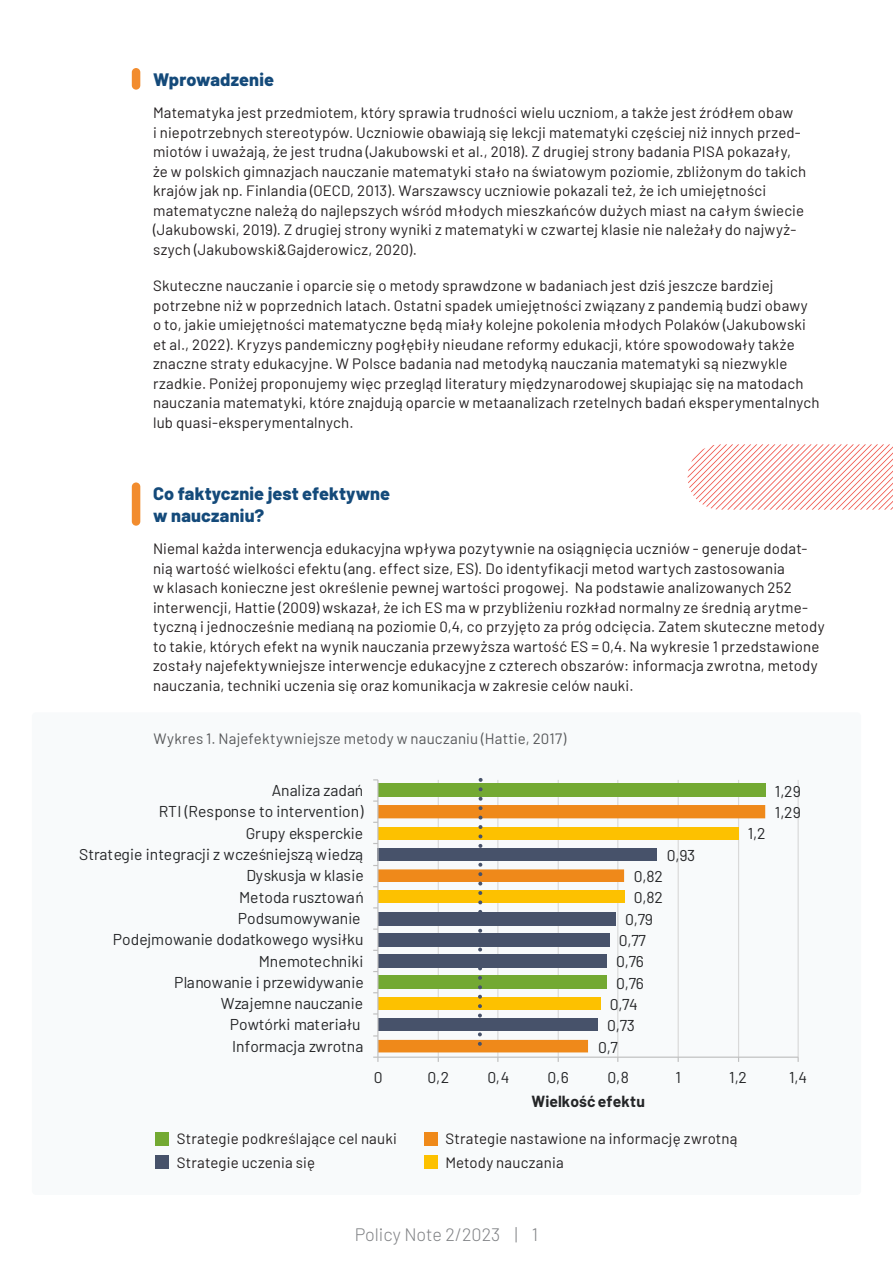
<style>
.page{position:relative;width:893px;height:1263px;background:#fff}
.page>*{position:absolute;margin:0;border:0;box-sizing:border-box;transform-origin:0 0}
.Śródtytuł{font:800 18px/21.6px "Barlow";letter-spacing:.01em;color:#144a7a}
.t1{font:300 18px "Barlow";color:#808285}
.t2{font:15.75px "Barlow";color:#252628}
.t3{font:700 15.75px "Barlow";letter-spacing:.005em;color:#252628}
.Tekst_podstawowy{font:15px/19.5px "Barlow";letter-spacing:.01em;color:#231f20}
.Text_podstawowy_bez_wcięcia{font:15px "Barlow";letter-spacing:.01em;color:#231f20}
.Wykres{font:15px "Barlow";letter-spacing:.01em;color:#57585a}
</style>
<div class="page">
<div style="left:32px;top:712px;width:829px;height:483px;background:#f8fafb;border-radius:4px"></div>
<div style="left:132px;top:68px;width:8px;height:22px;background:#f28c2e;border-radius:4px"></div>
<div style="left:132px;top:482px;width:8px;height:44px;background:#f28c2e;border-radius:4px"></div>
<svg style="left:688px;top:444px;width:205px;height:66px"></svg>
<hr style="left:438px;top:780px;width:1px;height:277px;background:#d9d9d9">
<hr style="left:497px;top:780px;width:1px;height:277px;background:#d9d9d9">
<hr style="left:558px;top:780px;width:1px;height:277px;background:#d9d9d9">
<hr style="left:617px;top:780px;width:1px;height:277px;background:#d9d9d9">
<hr style="left:678px;top:780px;width:1px;height:277px;background:#d9d9d9">
<hr style="left:738px;top:780px;width:1px;height:277px;background:#d9d9d9">
<hr style="left:797px;top:780px;width:2px;height:277px;background:#d9d9d9">
<div style="left:378px;top:784px;width:387px;height:13px;background:#73a932"></div>
<svg style="left:378px;top:805px;width:387px;height:247px"></svg>
<hr style="left:378px;top:1056px;width:420px;height:2px;background:#bfbfbf">
<hr style="left:377px;top:780px;width:1px;height:277px;background:#bfbfbf">
<svg style="left:373px;top:1056px;width:5px;height:6px"></svg>
<svg style="left:476px;top:778px;width:9px;height:275px"></svg>
<div style="left:155px;top:1132px;width:14px;height:13px;background:#73a932"></div>
<div style="left:155px;top:1156px;width:14px;height:13px;background:#47526a"></div>
<div style="left:424px;top:1132px;width:13px;height:13px;background:#ef891a"></div>
<div style="left:424px;top:1156px;width:13px;height:13px;background:#fdc100"></div>
<p class="Śródtytuł" style="left:153px;top:67px;width:122px">Wprowadzenie</p>
<p class="Tekst_podstawowy" style="left:153px;top:102px;width:655px">Matematyka jest przedmiotem, który sprawia trudności wielu uczniom, a także jest źródłem obaw<br>i niepotrzebnych stereotypów. Uczniowie obawiają się lekcji matematyki częściej niż innych przed&shy;miotów i uważają, że jest trudna (Jakubowski et al., 2018). Z drugiej strony badania PISA pokazały, że w polskich gimnazjach nauczanie matematyki stało na światowym poziomie, zbliżonym do takich krajów jak np. Finlandia (OECD, 2013). Warszawscy uczniowie pokazali też, że ich umiejętności matematyczne należą do najlepszych wśród młodych mieszkańców dużych miast na całym świecie (Jakubowski, 2019). Z drugiej strony wyniki z matematyki w czwartej klasie nie należały do najwyż&shy;szych (Jakubowski&amp;Gajderowicz, 2020).</p>
<p class="Tekst_podstawowy" style="left:153px;top:275px;width:668px">Skuteczne nauczanie i oparcie się o metody sprawdzone w badaniach jest dziś jeszcze bardziej potrzebne niż w poprzednich latach. Ostatni spadek umiejętności związany z pandemią budzi obawy o to, jakie umiejętności matematyczne będą miały kolejne pokolenia młodych Polaków (Jakubowski et al., 2022). Kryzys pandemiczny pogłębiły nieudane reformy edukacji, które spowodowały także znaczne straty edukacyjne. W Polsce badania nad metodyką nauczania matematyki są niezwykle rzadkie. Poniżej proponujemy więc przegląd literatury międzynarodowej skupiając się na matodach nauczania matematyki, które znajdują oparcie w metaanalizach rzetelnych badań eksperymentalnych lub quasi-eksperymentalnych.</p>
<p class="Śródtytuł" style="left:153px;top:482px;width:239px">Co faktycznie jest efektywne w nauczaniu?</p>
<p class="Tekst_podstawowy" style="left:153px;top:538px;width:673px">Niemal każda interwencja edukacyjna wpływa pozytywnie na osiągnięcia uczniów - generuje dodat&shy;nią wartość wielkości efektu (ang. effect size, ES). Do identyfikacji metod wartych zastosowania<br>w klasach konieczne jest określenie pewnej wartości progowej. Na podstawie analizowanych 252 interwencji, Hattie (2009) wskazał, że ich ES ma w przybliżeniu rozkład normalny ze średnią arytme&shy;tyczną i jednocześnie medianą na poziomie 0,4, co przyjęto za próg odcięcia. Zatem skuteczne metody to takie, których efekt na wynik nauczania przewyższa wartość ES = 0,4. Na wykresie 1 przedstawione zostały najefektywniejsze interwencje edukacyjne z czterech obszarów: informacja zwrotna, metody nauczania, techniki uczenia się oraz komunikacja w zakresie celów nauki.</p>
<p class="Wykres" style="left:154px;top:728px;width:414px">Wykres 1. Najefektywniejsze metody w nauczaniu (Hattie, 2017)</p>
<p class="t2" style="left:272px;top:779px;width:93px">Analiza zadań</p>
<p class="t2" style="left:775px;top:780px;width:28px">1,29</p>
<p class="t2" style="left:159px;top:800px;width:206px">RTI (Response to intervention)</p>
<p class="t2" style="left:775px;top:801px;width:28px">1,29</p>
<p class="t2" style="left:246px;top:821px;width:119px">Grupy eksperckie</p>
<p class="t2" style="left:748px;top:822px;width:19px">1,2</p>
<p class="t2" style="left:79px;top:843px;width:285px">Strategie integracji z wcześniejszą wiedzą</p>
<p class="t2" style="left:667px;top:844px;width:30px">0,93</p>
<p class="t2" style="left:246px;top:864px;width:119px">Dyskusja w klasie</p>
<p class="t2" style="left:634px;top:865px;width:30px">0,82</p>
<p class="t2" style="left:239px;top:885px;width:126px">Metoda rusztowań</p>
<p class="t2" style="left:634px;top:886px;width:30px">0,82</p>
<p class="t2" style="left:238px;top:907px;width:124px">Podsumowywanie</p>
<p class="t2" style="left:625px;top:907px;width:29px">0,79</p>
<p class="t2" style="left:113px;top:928px;width:252px">Podejmowanie dodatkowego wysiłku</p>
<p class="t2" style="left:619px;top:929px;width:29px">0,77</p>
<p class="t2" style="left:259px;top:949px;width:106px">Mnemotechniki</p>
<p class="t2" style="left:616px;top:950px;width:29px">0,76</p>
<p class="t2" style="left:174px;top:971px;width:191px">Planowanie i przewidywanie</p>
<p class="t2" style="left:616px;top:971px;width:29px">0,76</p>
<p class="t2" style="left:221px;top:992px;width:144px">Wzajemne nauczanie</p>
<p class="t2" style="left:610px;top:993px;width:30px">0,74</p>
<p class="t2" style="left:230px;top:1013px;width:132px">Powtórki materiału</p>
<p class="t2" style="left:607px;top:1014px;width:29px">0,73</p>
<p class="t2" style="left:232px;top:1035px;width:133px">Informacja zwrotna</p>
<p class="t2" style="left:598px;top:1035px;width:21px">0,7</p>
<p class="t2" style="left:374px;top:1066px;width:10px">0</p>
<p class="t2" style="left:427px;top:1066px;width:23px">0,2</p>
<p class="t2" style="left:487px;top:1066px;width:23px">0,4</p>
<p class="t2" style="left:548px;top:1066px;width:23px">0,6</p>
<p class="t2" style="left:608px;top:1066px;width:23px">0,8</p>
<p class="t2" style="left:675px;top:1066px;width:7px">1</p>
<p class="t2" style="left:729px;top:1066px;width:19px">1,2</p>
<p class="t2" style="left:789px;top:1066px;width:20px">1,4</p>
<p class="t3" style="left:531px;top:1089px;width:115px">Wielkość efektu</p>
<p class="Text_podstawowy_bez_wcięcia" style="left:177px;top:1128px;width:222px">Strategie podkreślające cel nauki</p>
<p class="Text_podstawowy_bez_wcięcia" style="left:177px;top:1151px;width:140px">Strategie uczenia się</p>
<p class="Text_podstawowy_bez_wcięcia" style="left:445px;top:1128px;width:294px">Strategie nastawione na informację zwrotną</p>
<p class="Text_podstawowy_bez_wcięcia" style="left:445px;top:1151px;width:120px">Metody nauczania</p>
<p class="t1" style="left:355px;top:1221px;width:185px">Policy Note 2/2023 | 1</p>
</div>
